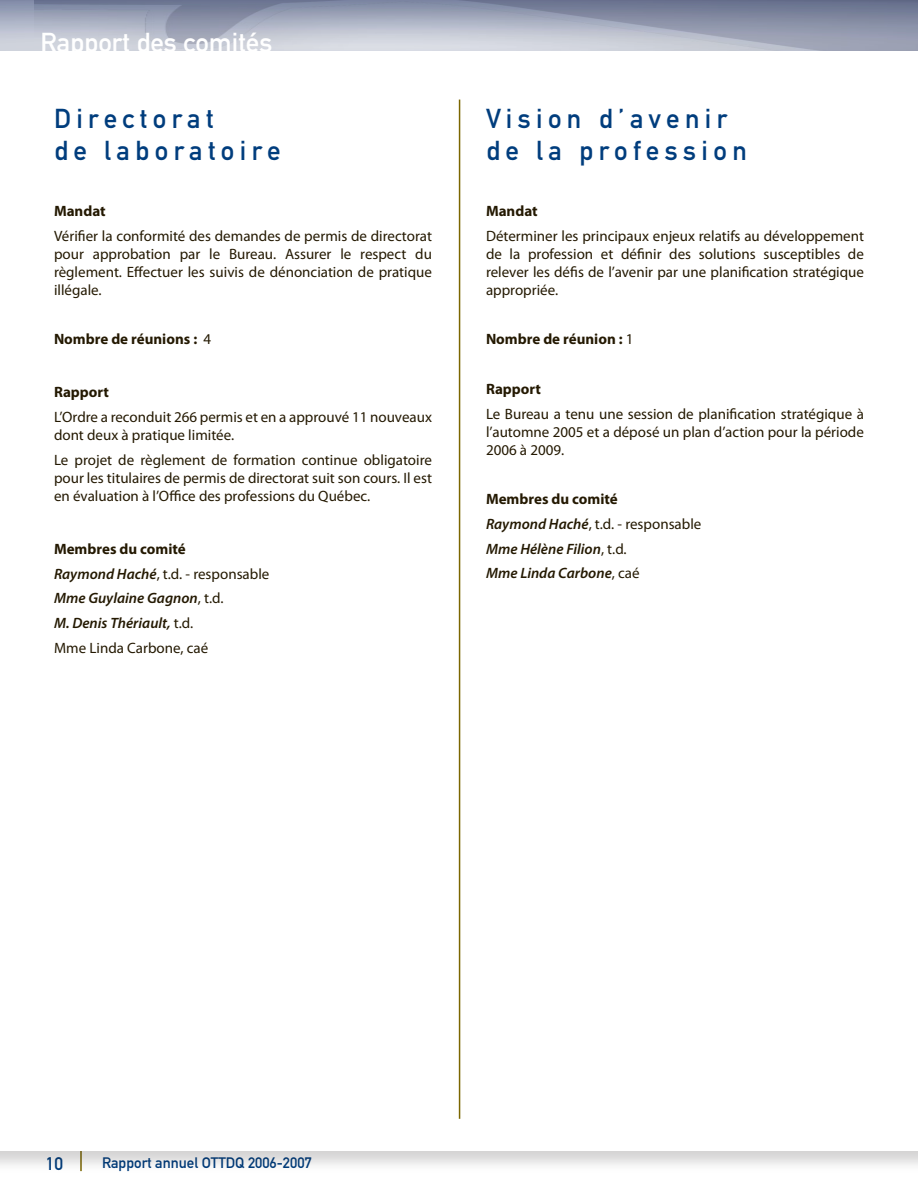
<style>
.page{position:relative;width:918px;height:1188px;background:#fff}
.page>*{position:absolute;margin:0;border:0;box-sizing:border-box;transform-origin:0 0}
.t1{font:27px/31.5px "DIN Mittelschrift";letter-spacing:.2em;color:#003d7d}
.t2{font:27px "DIN Mittelschrift";color:#fff}
.t3{font:18px "DIN Mittelschrift";color:#003d7d}
.t4{font:15px/18px "Myriad Pro";color:#241902;text-align:justify}
.t5{font:italic 600 15px/24.8px "Myriad Pro";color:#241902}
.t6{font:700 15px "Myriad Pro";color:#241902}
.t7{font:15px "DIN Mittelschrift";color:#003d7d}
.s1{font-weight:400}
.s2{font-weight:700;font-style:normal}
.s3{font-weight:400;font-style:normal}
</style>
<div class="page">
<img style="left:0;top:0;width:35px;height:51px">
<div style="left:0;top:1110px;width:918px;height:64px;background:#221e1f;opacity:.2"></div>
<div style="left:0;top:1111px;width:918px;height:40px;background:#fff"></div>
<img style="left:35px;top:0;width:883px;height:51px">
<hr style="left:459px;top:100px;width:1px;height:1019px;background:#7b6600">
<h1 class="t2" style="left:40px;top:26px;width:233px">Rapport des comités</h1>
<h1 class="t1" style="left:54px;top:103px;width:228px">Directorat<br>de laboratoire</h1>
<p class="t6" style="left:54px;top:201px;width:53px">Mandat</p>
<p class="t4" style="left:54px;top:226px;width:380px">Vérifier la conformité des demandes de permis de directorat pour approbation par le Bureau. Assurer le respect du règlement. Effectuer les suivis de dénonciation de pratique illégale.</p>
<p class="t6" style="left:54px;top:329px;width:159px">Nombre de réunions : <span class="s1">4</span></p>
<p class="t6" style="left:54px;top:383px;width:57px">Rapport</p>
<p class="t4" style="left:54px;top:408px;width:379px">L’Ordre a reconduit 266 permis et en a approuvé 11 nouveaux dont deux à pratique limitée.</p>
<p class="t4" style="left:54px;top:451px;width:380px">Le projet de règlement de formation continue obligatoire pour les titulaires de permis de directorat suit son cours. Il est en évaluation à l’Office des professions du Québec.</p>
<p class="t5" style="left:54px;top:536px;width:217px"><span class="s2">Membres du comité<br></span>Raymond Haché<span class="s3">, t.d. - responsable<br></span>Mme Guylaine Gagnon<span class="s3">, t.d.<br></span>M. Denis Thériault, <span class="s3">t.d.<br>Mme Linda Carbone, caé</span></p>
<h1 class="t1" style="left:486px;top:103px;width:262px">Vision d’avenir de la profession</h1>
<p class="t6" style="left:486px;top:201px;width:53px">Mandat</p>
<p class="t4" style="left:486px;top:226px;width:380px">Déterminer les principaux enjeux relatifs au développement de la profession et définir des solutions susceptibles de relever les défis de l’avenir par une planification stratégique appropriée.</p>
<p class="t6" style="left:486px;top:329px;width:149px">Nombre de réunion : <span class="s1">1</span></p>
<p class="t6" style="left:486px;top:379px;width:57px">Rapport</p>
<p class="t4" style="left:486px;top:404px;width:380px">Le Bureau a tenu une session de planification stratégique à l’automne 2005 et a déposé un plan d’action pour la période 2006 à 2009.</p>
<p class="t5" style="left:486px;top:486px;width:217px"><span class="s2">Membres du comité<br></span>Raymond Haché<span class="s3">, t.d. - responsable<br></span>Mme Hélène Filion<span class="s3">, t.d.<br></span>Mme Linda Carbone<span class="s3">, caé</span></p>
<p class="t3" style="left:46px;top:1153px;width:19px">10</p>
<p class="t7" style="left:102px;top:1154px;width:211px">Rapport annuel OTTDQ 2006-2007</p>
</div>
